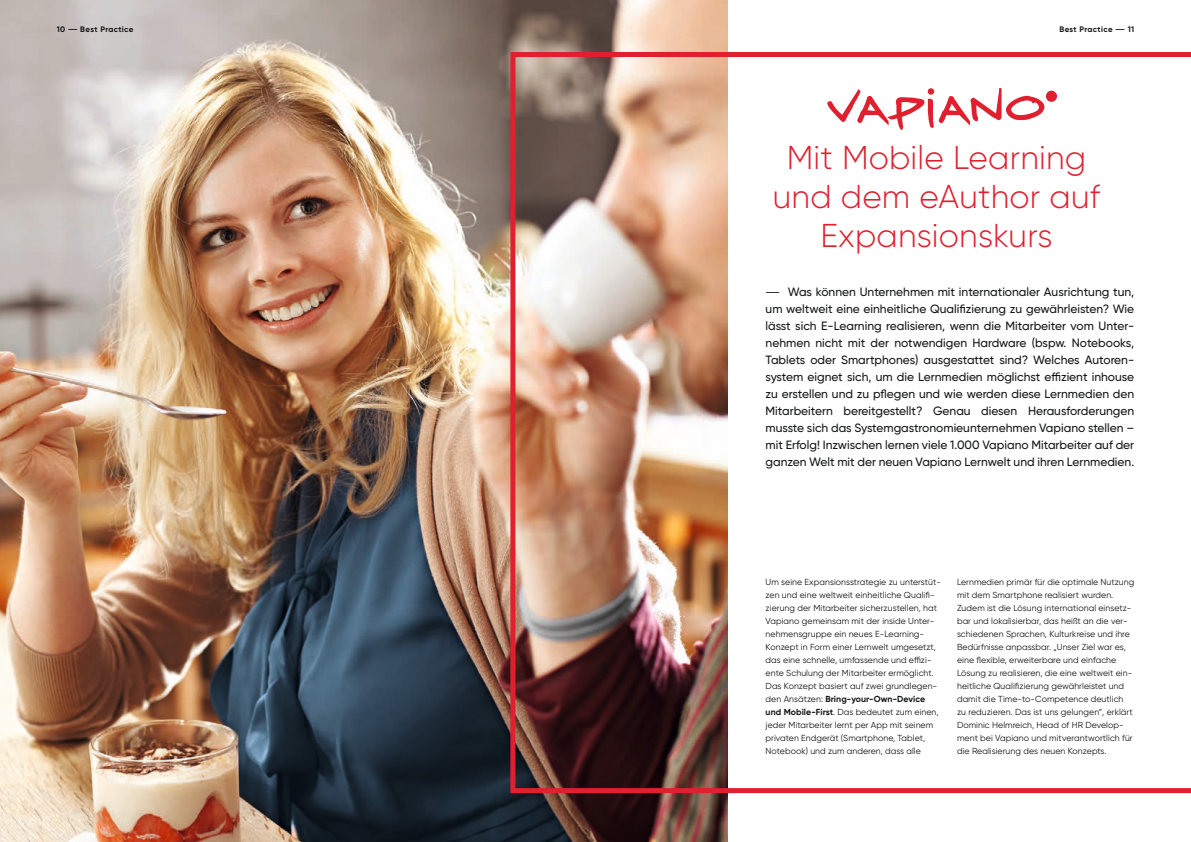
<style>
.page{position:relative;width:1191px;height:842px;background:#fff}
.page>*{position:absolute;margin:0;border:0;box-sizing:border-box;transform-origin:0 0}
.t1{font:300 33px/39px "Gilroy";letter-spacing:.005em;color:#e01f2f;text-align:center}
.t2{font:500 12px/17px "Gilroy";color:#151616;text-align:justify}
.t3{font:8.8px/13px "Gilroy";letter-spacing:.01em;color:#151616}
.t4{font:700 8px "Gilroy";letter-spacing:.04em;color:#151616}
.s1{font-family:"Averta Std"}
.s2{font-family:"Averta Std";font-weight:400;font-style:italic}
.s3{font-weight:700}
</style>
<div class="page">
<img style="left:0;top:0;width:727px;height:842px">
<img style="left:510px;top:52px;width:681px;height:741px">
<svg style="left:827px;top:88px;width:230px;height:42px"></svg>
<p class="t4" style="left:57px;top:25px;width:78px">10 <span class="s1">―</span> Best Practice</p>
<p class="t4" style="left:1059px;top:25px;width:76px">Best Practice <span class="s1">―</span> 11</p>
<h1 class="t1" style="left:773px;top:138px;width:329px">Mit Mobile Learning und dem eAuthor auf<br>Expansionskurs</h1>
<p class="t2" style="left:765px;top:283px;width:370px"><span class="s2">―</span> Was können Unternehmen mit internationaler Ausrichtung tun, um weltweit eine einheitliche Qualifizierung zu gewährleisten? Wie lässt sich E-Learning realisieren, wenn die Mitarbeiter vom Unter&shy;nehmen nicht mit der notwendigen Hardware (bspw. Notebooks, Tablets oder Smartphones) ausgestattet sind? Welches Autoren&shy;system eignet sich, um die Lernmedien möglichst effizient inhouse zu erstellen und zu pflegen und wie werden diese Lernmedien den Mitarbeitern bereitgestellt? Genau diesen Herausforderungen musste sich das Systemgastronomieunternehmen Vapiano stellen – mit Erfolg! Inzwischen lernen viele 1.000 Vapiano Mitarbeiter auf der ganzen Welt mit der neuen Vapiano Lernwelt und ihren Lernmedien.</p>
<p class="t3" style="left:765px;top:575px;width:177px">Um seine Expansionsstrategie zu unterstüt&shy;zen und eine weltweit einheitliche Qualifi&shy;zierung der Mitarbeiter sicherzustellen, hat Vapiano gemeinsam mit der inside Unter&shy;nehmensgruppe ein neues E- Learning-Konzept in Form einer Lernwelt umgesetzt, das eine schnelle, umfassende und effizi&shy;ente Schulung der Mitarbeiter ermöglicht.<br>Das Konzept basiert auf zwei grundlegen&shy;den Ansätzen: <span class="s3">Bring-your-Own-Device und Mobile-First</span>. Das bedeutet zum einen, jeder Mitarbeiter lernt per App mit seinem privaten Endgerät (Smartphone, Tablet, Notebook) und zum anderen, dass alle</p>
<p class="t3" style="left:957px;top:575px;width:179px">Lernmedien primär für die optimale Nutzung mit dem Smartphone realisiert wurden.<br>Zudem ist die Lösung international einsetz&shy;bar und lokalisierbar, das heißt an die ver&shy;schiedenen Sprachen, Kulturkreise und ihre Bedürfnisse anpassbar. „Unser Ziel war es, eine flexible, erweiterbare und einfache Lösung zu realisieren, die eine weltweit ein&shy;heitliche Qualifizierung gewährleistet und damit die Time-to-Competence deutlich zu reduzieren. Das ist uns gelungen“, erklärt Dominic Helmreich, Head of HR Develop&shy;ment bei Vapiano und mitverantwortlich für die Realisierung des neuen Konzepts.</p>
</div>
